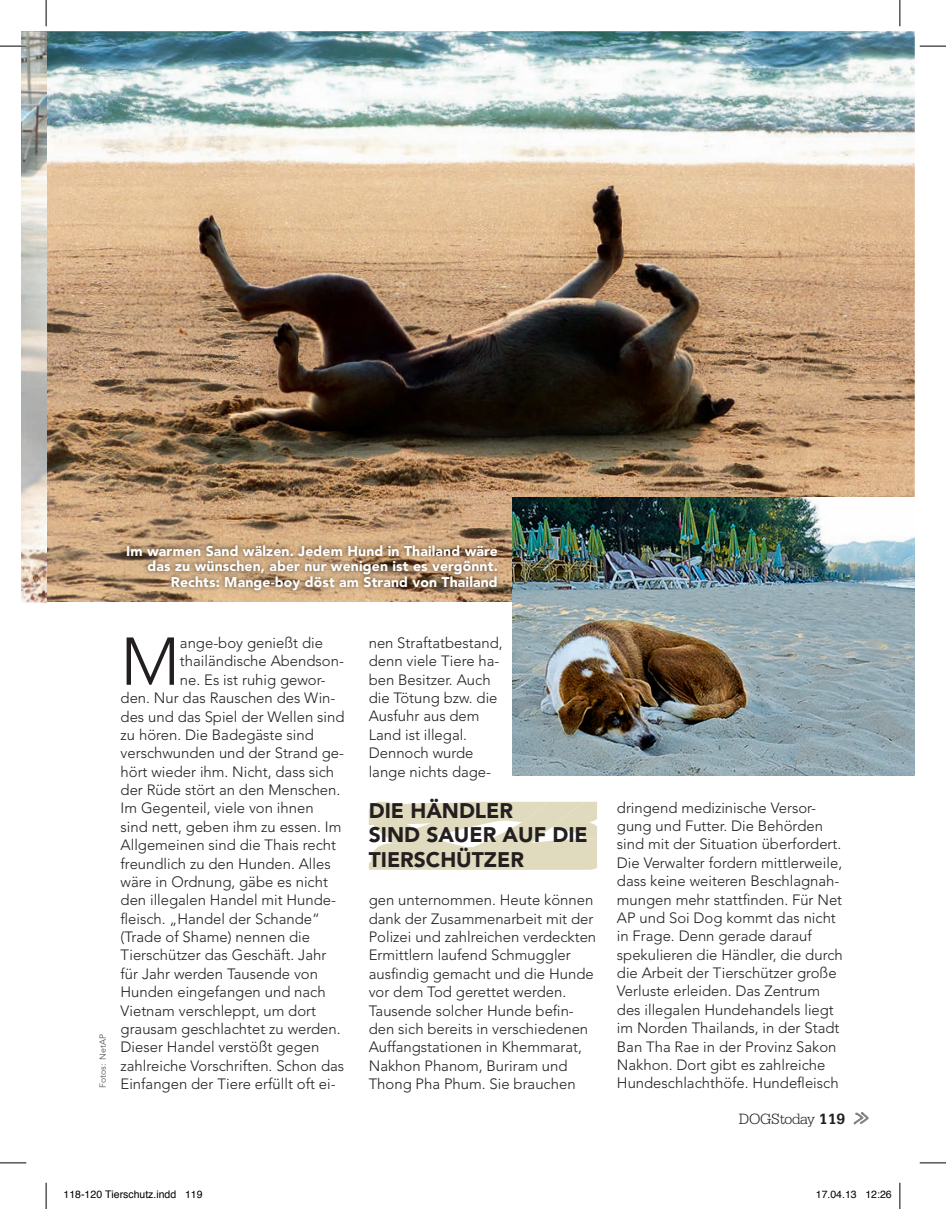
<style>
.page{position:relative;width:946px;height:1209px;background:#fff}
.page>*{position:absolute;margin:0;border:0;box-sizing:border-box;transform-origin:0 0}
.t1{font:300 66.85px "Avenir LT Pro";color:#231f20}
.t2{font:900 21px/24.5px "Avenir LT Pro";color:#231f20}
.t3{font:300 15.75px "Serifa Std";letter-spacing:-.025em;color:#231f20}
.t4{font:300 14.88px/18.4px "Avenir LT Pro";color:#231f20}
.t5{font:900 14px/15.8px "Avenir LT Pro";letter-spacing:.01em;color:#fff;text-align:right}
.t6{font:10.5px "Helvetica";color:#000}
.t7{font:8.75px "Avenir LT Pro";letter-spacing:.02em;color:#57585a}
.s1{font-weight:700}
</style>
<div class="page">
<img style="left:21px;top:31px;width:893px;height:571px">
<svg style="left:853px;top:1112px;width:16px;height:11px"></svg>
<img style="left:512px;top:498px;width:402px;height:277px">
<svg style="left:369px;top:801px;width:228px;height:68px;background:#e4dfc7"></svg>
<img style="left:122px;top:540px;width:380px;height:56px">
<hr style="left:0;top:45px;width:26px;height:2px;background:#fff">
<svg style="left:0;top:46px;width:26px;height:1px"></svg>
<svg style="left:919px;top:46px;width:26px;height:1px"></svg>
<svg style="left:0;top:1162px;width:26px;height:1px"></svg>
<svg style="left:919px;top:1162px;width:26px;height:1px"></svg>
<svg style="left:46px;top:0;width:1px;height:26px"></svg>
<svg style="left:46px;top:1182px;width:1px;height:26px"></svg>
<svg style="left:899px;top:0;width:1px;height:26px"></svg>
<svg style="left:899px;top:1182px;width:1px;height:26px"></svg>
<p class="t5" style="left:126px;top:543px;width:373px">Im warmen Sand wälzen. Jedem Hund in Thailand wäre das zu wünschen, aber nur wenigen ist es vergönnt.<br>Rechts: Mange-boy döst am Strand von Thailand</p>
<p class="t7" style="left:97px;top:1088px;width:56px;rotate:-90deg">Fotos: NetAP</p>
<h1 class="t1" style="left:121px;top:622px;width:61px">M</h1>
<p class="t4" style="left:180px;top:633px;width:145px">ange-boy genießt die</p>
<p class="t4" style="left:180px;top:652px;width:165px">thailändische Abendson-</p>
<p class="t4" style="left:180px;top:670px;width:147px">ne. Es ist ruhig gewor-</p>
<p class="t4" style="left:121px;top:688px;width:216px">den. Nur das Rauschen des Win-</p>
<p class="t4" style="left:121px;top:707px;width:225px">des und das Spiel der Wellen sind</p>
<p class="t4" style="left:121px;top:725px;width:195px">zu hören. Die Badegäste sind</p>
<p class="t4" style="left:121px;top:744px;width:225px">verschwunden und der Strand ge-</p>
<p class="t4" style="left:121px;top:762px;width:215px">hört wieder ihm. Nicht, dass sich</p>
<p class="t4" style="left:121px;top:780px;width:221px">der Rüde stört an den Menschen.</p>
<p class="t4" style="left:121px;top:799px;width:194px">Im Gegenteil, viele von ihnen</p>
<p class="t4" style="left:121px;top:817px;width:222px">sind nett, geben ihm zu essen. Im</p>
<p class="t4" style="left:121px;top:835px;width:217px">Allgemeinen sind die Thais recht</p>
<p class="t4" style="left:121px;top:854px;width:212px">freundlich zu den Hunden. Alles</p>
<p class="t4" style="left:121px;top:872px;width:209px">wäre in Ordnung, gäbe es nicht</p>
<p class="t4" style="left:121px;top:891px;width:217px">den illegalen Handel mit Hunde-</p>
<p class="t4" style="left:121px;top:909px;width:201px">fleisch. „Handel der Schande“</p>
<p class="t4" style="left:121px;top:927px;width:191px">(Trade of Shame) nennen die</p>
<p class="t4" style="left:121px;top:946px;width:207px">Tierschützer das Geschäft. Jahr</p>
<p class="t4" style="left:121px;top:964px;width:199px">für Jahr werden Tausende von</p>
<p class="t4" style="left:121px;top:982px;width:207px">Hunden eingefangen und nach</p>
<p class="t4" style="left:121px;top:1001px;width:197px">Vietnam verschleppt, um dort</p>
<p class="t4" style="left:121px;top:1019px;width:221px">grausam geschlachtet zu werden.</p>
<p class="t4" style="left:121px;top:1038px;width:200px">Dieser Handel verstößt gegen</p>
<p class="t4" style="left:121px;top:1056px;width:225px">zahlreiche Vorschriften. Schon das</p>
<p class="t4" style="left:121px;top:1074px;width:217px">Einfangen der Tiere erfüllt oft ei-</p>
<p class="t4" style="left:369px;top:633px;width:135px">nen Straftatbestand, denn viele Tiere ha&shy;ben Besitzer. Auch die Tötung bzw. die<br>Ausfuhr aus dem<br>Land ist illegal.<br>Dennoch wurde lange nichts dage-</p>
<h2 class="t2" style="left:369px;top:798px;width:220px">DIE HÄNDLER<br>SIND SAUER AUF DIE<br>TIERSCHÜTZER</h2>
<p class="t4" style="left:369px;top:890px;width:229px">gen unternommen. Heute können dank der Zusammenarbeit mit der<br>Polizei und zahlreichen verdeckten<br>Ermittlern laufend Schmuggler ausfindig gemacht und die Hunde vor dem Tod gerettet werden.<br>Tausende solcher Hunde befin&shy;den sich bereits in verschiedenen<br>Auffangstationen in Khemmarat,<br>Nakhon Phanom, Buriram und<br>Thong Pha Phum. Sie brauchen</p>
<p class="t4" style="left:617px;top:798px;width:227px">dringend medizinische Versor&shy;gung und Futter. Die Behörden sind mit der Situation überfordert.<br>Die Verwalter fordern mittlerweile, dass keine weiteren Beschlagnah&shy;mungen mehr stattfinden. Für Net<br>AP und Soi Dog kommt das nicht in Frage. Denn gerade darauf spekulieren die Händler, die durch die Arbeit der Tierschützer große<br>Verluste erleiden. Das Zentrum des illegalen Hundehandels liegt im Norden Thailands, in der Stadt<br>Ban Tha Rae in der Provinz Sakon<br>Nakhon. Dort gibt es zahlreiche<br>Hundeschlachthöfe. Hundefleisch</p>
<p class="t3" style="left:738px;top:1109px;width:108px">DOGStoday <span class="s1">119</span></p>
<p class="t6" style="left:64px;top:1186px;width:140px">118-120 Tierschutz.indd 119</p>
<p class="t6" style="left:815px;top:1186px;width:77px">17.04.13 12:26</p>
</div>
